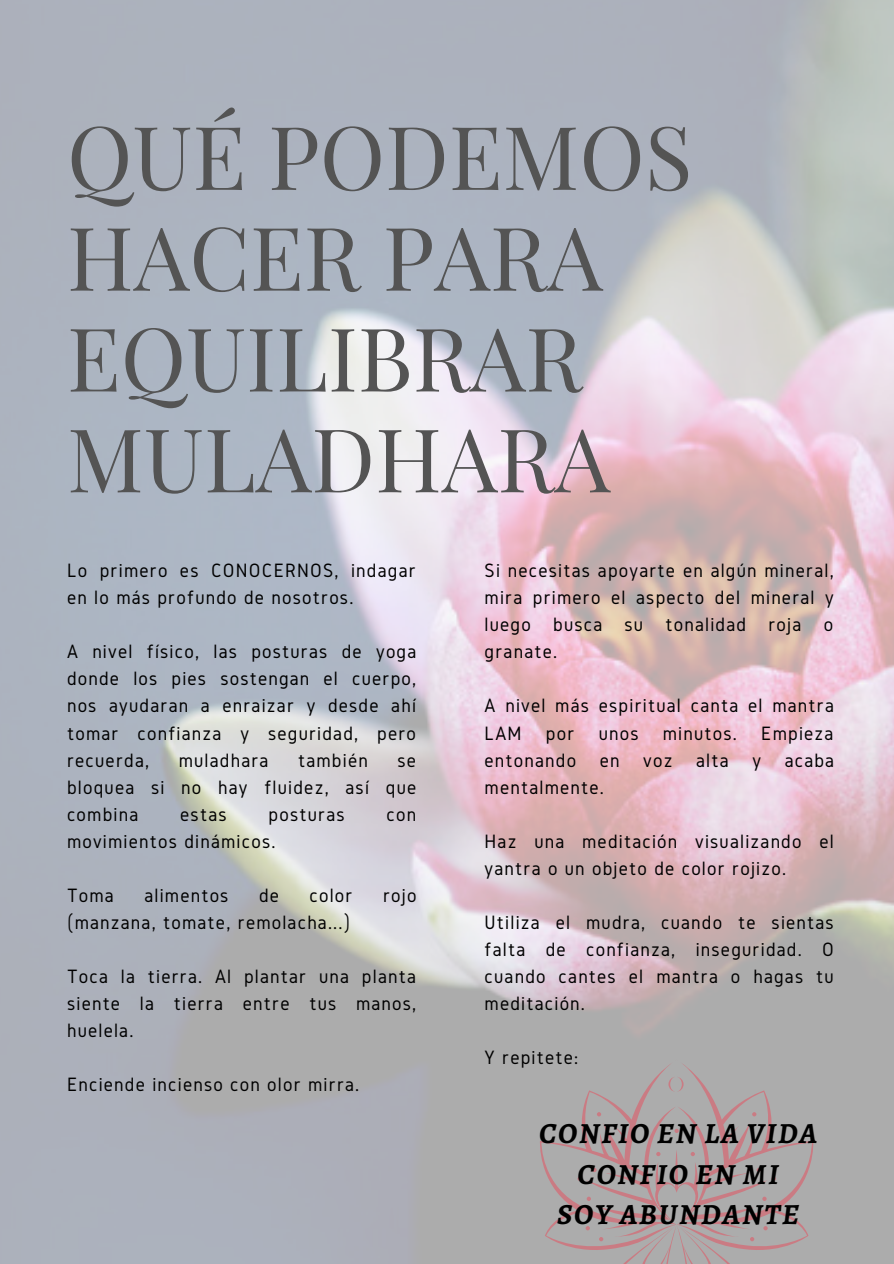
<style>
.page{position:relative;width:894px;height:1264px;background:#fff}
.page>*{position:absolute;margin:0;border:0;box-sizing:border-box;transform-origin:0 0}
.t1{font:88.05px/100.8px "Playfair Display";color:#545454}
.t2{font:italic 700 29.25px "Alegreya";letter-spacing:.06em;color:#000}
.t3{font:20.1px/27px "Gidole";letter-spacing:.06em;color:#000;text-align:justify}
</style>
<div class="page">
<svg style="left:539px;top:1059px;width:274px;height:204px;background:#b0a5a6"></svg>
<p class="t1" style="left:67px;top:103px;width:626px">QUÉ PODEMOS<br>HACER PARA<br>EQUILIBRAR<br>MULADHARA</p>
<p class="t3" style="left:67px;top:557px;width:350px">Lo primero es CONOCERNOS, indagar en lo más profundo de nosotros.</p>
<p class="t3" style="left:67px;top:638px;width:351px">A nivel físico, las posturas de yoga donde los pies sostengan el cuerpo, nos ayudaran a enraizar y desde ahí tomar confianza y seguridad, pero recuerda,</p>
<p class="t3" style="left:179px;top:746px;width:91px">muladhara</p>
<p class="t3" style="left:298px;top:746px;width:71px">también</p>
<p class="t3" style="left:67px;top:746px;width:350px;text-indent:330px">se bloquea si no hay fluidez, así que combina</p>
<p class="t3" style="left:180px;top:800px;width:48px">estas</p>
<p class="t3" style="left:268px;top:800px;width:78px">posturas</p>
<p class="t3" style="left:386px;top:800px;width:31px">con</p>
<p class="t3" style="left:67px;top:827px;width:210px">movimientos dinámicos.</p>
<p class="t3" style="left:67px;top:881px;width:48px">Toma</p>
<p class="t3" style="left:144px;top:881px;width:86px">alimentos</p>
<p class="t3" style="left:259px;top:881px;width:21px">de</p>
<p class="t3" style="left:309px;top:881px;width:45px">color</p>
<p class="t3" style="left:383px;top:881px;width:35px">rojo</p>
<p class="t3" style="left:67px;top:908px;width:284px">(manzana, tomate, remolacha...)</p>
<p class="t3" style="left:67px;top:962px;width:351px">Toca la tierra. Al plantar una planta siente la tierra entre tus manos, huelela.</p>
<p class="t3" style="left:67px;top:1070px;width:294px">Enciende incienso con olor mirra.</p>
<p class="t3" style="left:484px;top:557px;width:351px">Si necesitas apoyarte en algún mineral, mira primero el aspecto del mineral y luego busca su tonalidad roja o granate.</p>
<p class="t3" style="left:484px;top:692px;width:351px">A nivel más espiritual canta el mantra LAM por unos minutos. Empieza entonando en voz alta y acaba mentalmente.</p>
<p class="t3" style="left:484px;top:827px;width:350px">Haz una meditación visualizando el yantra o un objeto de color rojizo.</p>
<p class="t3" style="left:484px;top:908px;width:351px">Utiliza el mudra, cuando te sientas falta de confianza, inseguridad. O cuando cantes el mantra o hagas tu meditación.</p>
<p class="t3" style="left:484px;top:1043px;width:95px">Y repitete:</p>
<p class="t2" style="left:539px;top:1113px;width:279px">CONFIO EN LA VIDA</p>
<p class="t2" style="left:577px;top:1153px;width:202px">CONFIO EN MI</p>
<p class="t2" style="left:557px;top:1194px;width:243px">SOY ABUNDANTE</p>
</div>
